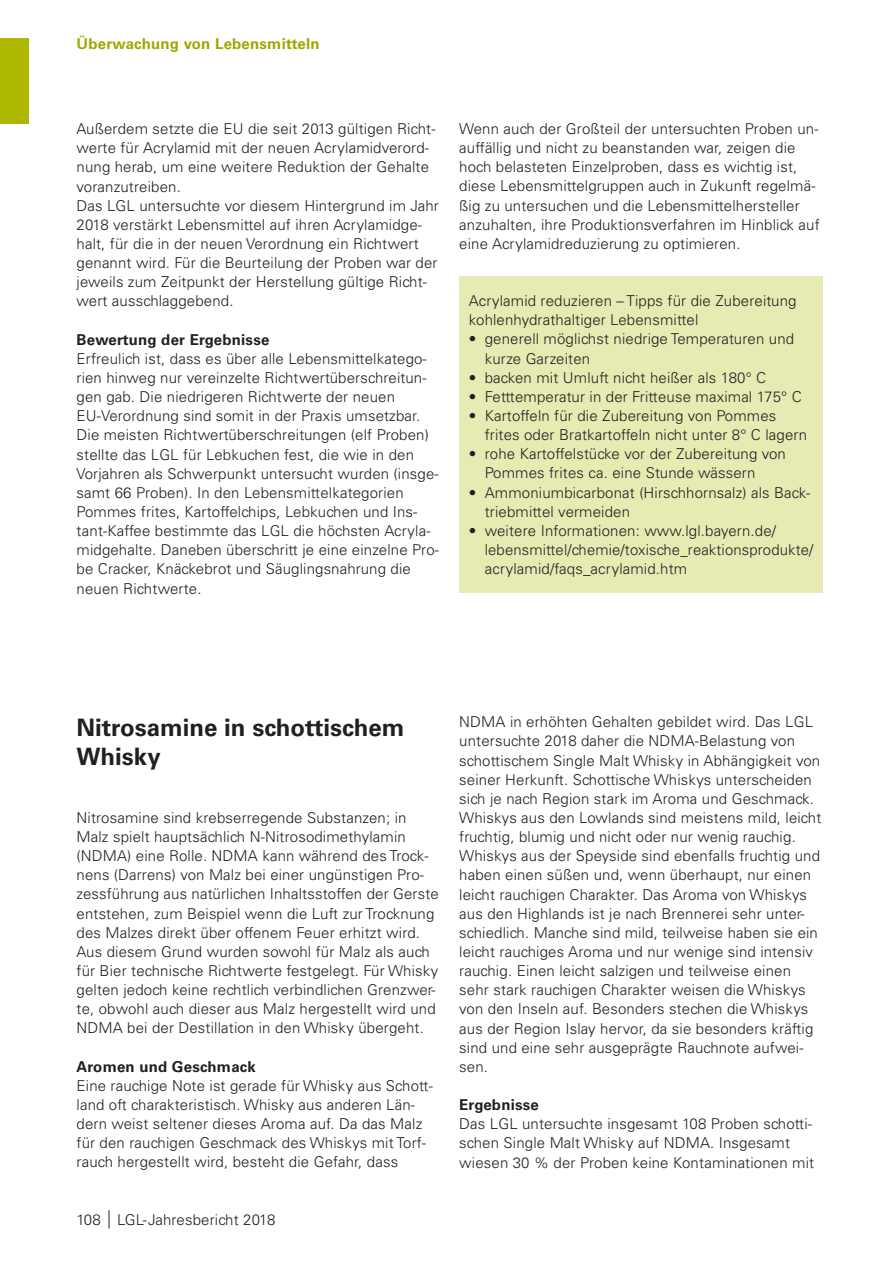
<style>
.page{position:relative;width:893px;height:1263px;background:#fff}
.page>*{position:absolute;margin:0;border:0;box-sizing:border-box;transform-origin:0 0}
.t1{font:700 24px/28.8px "Univers LT Std";color:#231f20}
.Lauftext-Copy_10_Pt{font:300 15px/19.2px "Univers LT Std";letter-spacing:.01em;color:#231f20}
.Aufzählung_ohne-Kast{font:300 15px/19.2px "Univers LT Std";letter-spacing:.01em;color:#231f20}
.Ü3-Subheadline_10_Pt{font:700 15px "Univers LT Std";letter-spacing:.015em;color:#231f20}
.t2{font:700 15px "Univers LT Std";letter-spacing:.015em;color:#9fa700}
</style>
<div class="page">
<div style="left:0;top:38px;width:29px;height:85px;background:#afb800"></div>
<svg style="left:109px;top:1210px;width:1px;height:18px"></svg>
<div style="left:459px;top:276px;width:364px;height:30px;background:#e7eab3"></div>
<div style="left:459px;top:296px;width:364px;height:48px;background:#e7eab3"></div>
<div style="left:459px;top:334px;width:364px;height:49px;background:#e7eab3"></div>
<div style="left:459px;top:372px;width:364px;height:30px;background:#e7eab3"></div>
<div style="left:459px;top:391px;width:364px;height:30px;background:#e7eab3"></div>
<div style="left:459px;top:410px;width:364px;height:49px;background:#e7eab3"></div>
<div style="left:459px;top:449px;width:364px;height:48px;background:#e7eab3"></div>
<div style="left:459px;top:487px;width:364px;height:49px;background:#e7eab3"></div>
<div style="left:459px;top:525px;width:364px;height:68px;background:#e7eab3"></div>
<p class="t2" style="left:77px;top:35px;width:245px">Überwachung von Lebensmitteln</p>
<p class="Lauftext-Copy_10_Pt" style="left:77px;top:119px;width:360px">Außerdem setzte die EU die seit 2013 gültigen Richt&shy;werte für Acrylamid mit der neuen Acrylamidverord&shy;nung herab, um eine weitere Reduktion der Gehalte voranzutreiben.</p>
<p class="Lauftext-Copy_10_Pt" style="left:77px;top:196px;width:364px">Das LGL untersuchte vor diesem Hintergrund im Jahr 2018 verstärkt Lebensmittel auf ihren Acrylamidge&shy;halt, für die in der neuen Verordnung ein Richtwert genannt wird. Für die Beurteilung der Proben war der jeweils zum Zeitpunkt der Herstellung gültige Richt&shy;wert ausschlaggebend.</p>
<p class="Ü3-Subheadline_10_Pt" style="left:77px;top:331px;width:194px">Bewertung der Ergebnisse</p>
<p class="Lauftext-Copy_10_Pt" style="left:77px;top:349px;width:364px">Erfreulich ist, dass es über alle Lebensmittelkatego&shy;rien hinweg nur vereinzelte Richtwertüberschreitun&shy;gen gab. Die niedrigeren Richtwerte der neuen EU-Verordnung sind somit in der Praxis umsetzbar.<br>Die meisten Richtwertüberschreitungen (elf Proben) stellte das LGL für Lebkuchen fest, die wie in den Vorjahren als Schwerpunkt untersucht wurden (insge&shy;samt 66 Proben). In den Lebensmittelkategorien Pommes frites, Kartoffelchips, Lebkuchen und Ins&shy;tant-Kaffee bestimmte das LGL die höchsten Acryla&shy;midgehalte. Daneben überschritt je eine einzelne Pro&shy;be Cracker, Knäckebrot und Säuglingsnahrung die neuen Richtwerte.</p>
<p class="Lauftext-Copy_10_Pt" style="left:459px;top:119px;width:362px">Wenn auch der Großteil der untersuchten Proben un&shy;auffällig und nicht zu beanstanden war, zeigen die hoch belasteten Einzelproben, dass es wichtig ist, diese Lebensmittelgruppen auch in Zukunft regelmä&shy;ßig zu untersuchen und die Lebensmittelhersteller anzuhalten, ihre Produktionsverfahren im Hinblick auf eine Acrylamidreduzierung zu optimieren.</p>
<p class="Aufzählung_ohne-Kast" style="left:469px;top:291px;width:329px">Acrylamid reduzieren – Tipps für die Zubereitung kohlenhydrathaltiger Lebensmittel</p>
<p class="Lauftext-Copy_10_Pt" style="left:485px;top:330px;width:311px;text-indent:-16px">• generell möglichst niedrige Temperaturen und kurze Garzeiten</p>
<p class="Lauftext-Copy_10_Pt" style="left:469px;top:368px;width:299px">• backen mit Umluft nicht heißer als 180° C</p>
<p class="Lauftext-Copy_10_Pt" style="left:469px;top:387px;width:334px">• Fetttemperatur in der Fritteuse maximal 175° C</p>
<p class="Lauftext-Copy_10_Pt" style="left:485px;top:406px;width:324px;text-indent:-16px">• Kartoffeln für die Zubereitung von Pommes frites oder Bratkartoffeln nicht unter 8° C lagern</p>
<p class="Lauftext-Copy_10_Pt" style="left:485px;top:444px;width:303px;text-indent:-16px">• rohe Kartoffelstücke vor der Zubereitung von<br>Pommes frites ca. eine Stunde wässern</p>
<p class="Lauftext-Copy_10_Pt" style="left:485px;top:483px;width:327px;text-indent:-16px">• Ammoniumbicarbonat (Hirschhornsalz) als Back&shy;triebmittel vermeiden</p>
<p class="Lauftext-Copy_10_Pt" style="left:485px;top:521px;width:330px;text-indent:-16px">• weitere Informationen: www.lgl.bayern.de/ lebensmittel/chemie/toxische_reaktionsprodukte/ acrylamid/faqs_acrylamid.htm</p>
<h3 class="t1" style="left:77px;top:713px;width:329px">Nitrosamine in schottischem<br>Whisky</h3>
<p class="Lauftext-Copy_10_Pt" style="left:77px;top:808px;width:364px">Nitrosamine sind krebserregende Substanzen; in Malz spielt hauptsächlich N-Nitrosodimethylamin (NDMA) eine Rolle. NDMA kann während des Trock&shy;nens (Darrens) von Malz bei einer ungünstigen Pro&shy;zessführung aus natürlichen Inhaltsstoffen der Gerste entstehen, zum Beispiel wenn die Luft zur Trocknung des Malzes direkt über offenem Feuer erhitzt wird.<br>Aus diesem Grund wurden sowohl für Malz als auch für Bier technische Richtwerte festgelegt. Für Whisky gelten jedoch keine rechtlich verbindlichen Grenzwer&shy;te, obwohl auch dieser aus Malz hergestellt wird und NDMA bei der Destillation in den Whisky übergeht.</p>
<p class="Ü3-Subheadline_10_Pt" style="left:77px;top:1057px;width:181px">Aromen und Geschmack</p>
<p class="Lauftext-Copy_10_Pt" style="left:77px;top:1076px;width:358px">Eine rauchige Note ist gerade für Whisky aus Schott&shy;land oft charakteristisch. Whisky aus anderen Län&shy;dern weist seltener dieses Aroma auf. Da das Malz für den rauchigen Geschmack des Whiskys mit Torf&shy;rauch hergestellt wird, besteht die Gefahr, dass</p>
<p class="Lauftext-Copy_10_Pt" style="left:77px;top:1210px;width:200px">108 LGL-Jahresbericht 2018</p>
<p class="Lauftext-Copy_10_Pt" style="left:459px;top:712px;width:364px">NDMA in erhöhten Gehalten gebildet wird. Das LGL untersuchte 2018 daher die NDMA-Belastung von schottischem Single Malt Whisky in Abhängigkeit von seiner Herkunft. Schottische Whiskys unterscheiden sich je nach Region stark im Aroma und Geschmack.<br>Whiskys aus den Lowlands sind meistens mild, leicht fruchtig, blumig und nicht oder nur wenig rauchig.<br>Whiskys aus der Speyside sind ebenfalls fruchtig und haben einen süßen und, wenn überhaupt, nur einen leicht rauchigen Charakter. Das Aroma von Whiskys aus den Highlands ist je nach Brennerei sehr unter&shy;schiedlich. Manche sind mild, teilweise haben sie ein leicht rauchiges Aroma und nur wenige sind intensiv rauchig. Einen leicht salzigen und teilweise einen sehr stark rauchigen Charakter weisen die Whiskys von den Inseln auf. Besonders stechen die Whiskys aus der Region Islay hervor, da sie besonders kräftig sind und eine sehr ausgeprägte Rauchnote aufwei&shy;sen.</p>
<p class="Ü3-Subheadline_10_Pt" style="left:459px;top:1096px;width:81px">Ergebnisse</p>
<p class="Lauftext-Copy_10_Pt" style="left:459px;top:1114px;width:356px">Das LGL untersuchte insgesamt 108 Proben schotti&shy;schen Single Malt Whisky auf NDMA. Insgesamt wiesen 30 % der Proben keine Kontaminationen mit</p>
</div>
